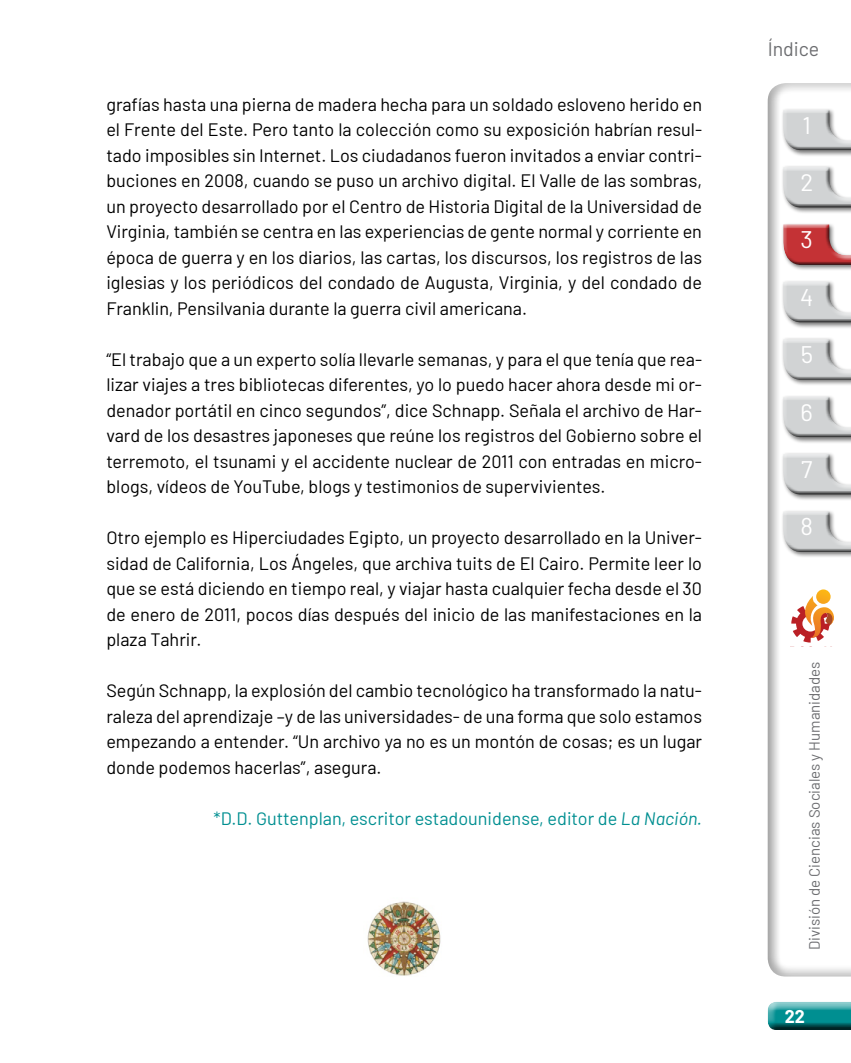
<style>
.page{position:relative;width:851px;height:1063px;background:#fff}
.page>*{position:absolute;margin:0;border:0;box-sizing:border-box;transform-origin:0 0}
.t1{font:24px "Barlow";color:#fff}
.t2{font:19.5px "Barlow";color:#6d6e71}
.t3{font:18px/25.5px "Barlow";color:#000;text-align:justify}
.t4{font:18px "Barlow";color:#008f91}
.t5{font:700 18px "Barlow";color:#fff}
.t6{font:15px "Barlow";color:#6d6e71}
.s1{font-style:italic}
</style>
<div class="page">
<div style="left:754px;top:72px;width:96px;height:906px;background:#000;opacity:.75"></div>
<div style="left:781px;top:108px;width:69px;height:49px;background:#000;opacity:.53"></div>
<div style="left:778px;top:105px;width:72px;height:40px;background:#fff"></div>
<div style="left:783px;top:107px;width:67px;height:45px;background:#000;opacity:.75"></div>
<div style="left:781px;top:280px;width:69px;height:49px;background:#000;opacity:.53"></div>
<div style="left:778px;top:277px;width:72px;height:40px;background:#fff"></div>
<div style="left:783px;top:279px;width:67px;height:45px;background:#000;opacity:.75"></div>
<div style="left:781px;top:452px;width:69px;height:49px;background:#000;opacity:.53"></div>
<div style="left:778px;top:449px;width:72px;height:40px;background:#fff"></div>
<div style="left:783px;top:452px;width:67px;height:44px;background:#000;opacity:.75"></div>
<div style="left:781px;top:165px;width:69px;height:49px;background:#000;opacity:.53"></div>
<div style="left:778px;top:162px;width:72px;height:40px;background:#fff"></div>
<div style="left:783px;top:164px;width:67px;height:45px;background:#000;opacity:.75"></div>
<div style="left:781px;top:337px;width:69px;height:49px;background:#000;opacity:.53"></div>
<div style="left:778px;top:335px;width:72px;height:39px;background:#fff"></div>
<div style="left:783px;top:337px;width:67px;height:45px;background:#000;opacity:.75"></div>
<div style="left:781px;top:510px;width:69px;height:48px;background:#000;opacity:.53"></div>
<div style="left:778px;top:507px;width:72px;height:40px;background:#fff"></div>
<div style="left:783px;top:509px;width:67px;height:45px;background:#000;opacity:.75"></div>
<div style="left:781px;top:223px;width:69px;height:48px;background:#000;opacity:.53"></div>
<div style="left:778px;top:220px;width:72px;height:40px;background:#fff"></div>
<div style="left:783px;top:222px;width:67px;height:45px;background:#000;opacity:.75"></div>
<div style="left:781px;top:395px;width:69px;height:49px;background:#000;opacity:.53"></div>
<div style="left:778px;top:392px;width:72px;height:40px;background:#fff"></div>
<div style="left:783px;top:394px;width:67px;height:45px;background:#000;opacity:.75"></div>
<svg style="left:791px;top:589px;width:46px;height:54px"></svg>
<div style="left:762px;top:1000px;width:88px;height:31px;background:#000;opacity:.75"></div>
<img style="left:367px;top:901px;width:74px;height:75px">
<p class="t3" style="left:106px;top:90px;width:597px">grafías hasta una pierna de madera hecha para un soldado esloveno herido en el Frente del Este. Pero tanto la colección como su exposición habrían resul&shy;tado imposibles sin Internet. Los ciudadanos fueron invitados a enviar contri&shy;buciones en 2008, cuando se puso un archivo digital. El Valle de las sombras, un proyecto desarrollado por el Centro de Historia Digital de la Universidad de Virginia, también se centra en las experiencias de gente normal y corriente en época de guerra y en los diarios, las cartas, los discursos, los registros de las iglesias y los periódicos del condado de Augusta, Virginia, y del condado de Franklin, Pensilvania durante la guerra civil americana.</p>
<p class="t3" style="left:106px;top:345px;width:597px">“El trabajo que a un experto solía llevarle semanas, y para el que tenía que rea&shy;lizar viajes a tres bibliotecas diferentes, yo lo puedo hacer ahora desde mi or&shy;denador portátil en cinco segundos”, dice Schnapp. Señala el archivo de Har&shy;vard de los desastres japoneses que reúne los registros del Gobierno sobre el terremoto, el tsunami y el accidente nuclear de 2011 con entradas en micro&shy;blogs, vídeos de YouTube, blogs y testimonios de supervivientes.</p>
<p class="t3" style="left:106px;top:523px;width:597px">Otro ejemplo es Hiperciudades Egipto, un proyecto desarrollado en la Univer&shy;sidad de California, Los Ángeles, que archiva tuits de El Cairo. Permite leer lo que se está diciendo en tiempo real, y viajar hasta cualquier fecha desde el 30 de enero de 2011, pocos días después del inicio de las manifestaciones en la plaza Tahrir.</p>
<p class="t3" style="left:106px;top:676px;width:597px">Según Schnapp, la explosión del cambio tecnológico ha transformado la natu&shy;raleza del aprendizaje –y de las universidades- de una forma que solo estamos empezando a entender. “Un archivo ya no es un montón de cosas; es un lugar donde podemos hacerlas”, asegura.</p>
<p class="t4" style="left:213px;top:805px;width:490px">*D.D. Guttenplan, escritor estadounidense, editor de <span class="s1">La Nación.</span></p>
<p class="t2" style="left:767px;top:35px;width:53px">Índice</p>
<h1 class="t1" style="left:802px;top:108px;width:10px">1</h1>
<h1 class="t1" style="left:800px;top:165px;width:14px">2</h1>
<h1 class="t1" style="left:800px;top:222px;width:14px">3</h1>
<h1 class="t1" style="left:800px;top:280px;width:15px">4</h1>
<h1 class="t1" style="left:800px;top:337px;width:14px">5</h1>
<h1 class="t1" style="left:800px;top:395px;width:14px">6</h1>
<h1 class="t1" style="left:801px;top:452px;width:13px">7</h1>
<h1 class="t1" style="left:800px;top:509px;width:14px">8</h1>
<p class="t6" style="left:803px;top:950px;width:290px;rotate:-90deg">División de Ciencias Sociales y Humanidades</p>
<p class="t5" style="left:784px;top:1003px;width:22px">22</p>
</div>
